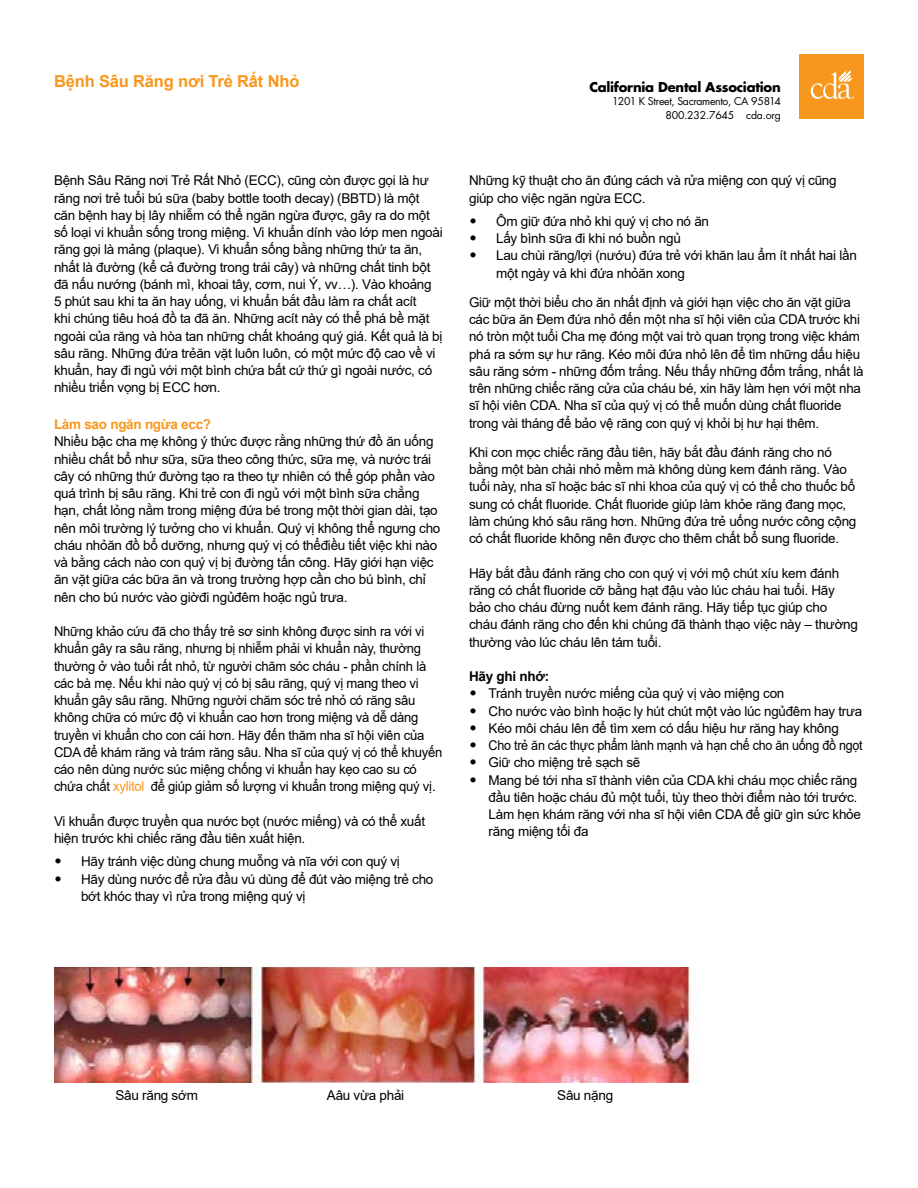
<style>
.page{position:relative;width:918px;height:1188px;background:#fff}
.page>*{position:absolute;margin:0;border:0;box-sizing:border-box;transform-origin:0 0}
.t1{font:700 16.5px "Arial";letter-spacing:-.01em;color:#f8971d}
.t2{font:13.5px/17.2px "Arial";letter-spacing:-.02em;color:#000}
.t3{font:13.5px "Arial";letter-spacing:-.02em;color:#000;scale:.93 1}
.t4{font:700 13.5px "Arial";letter-spacing:-.02em;color:#f8971d}
.t5{font:700 13.5px "Arial";letter-spacing:-.02em;color:#000}
.t6{font:700 13.2px "Futura Std";letter-spacing:-.02em;color:#000}
.t7{font:10.5px/13.5px "Futura Std";letter-spacing:-.03em;color:#000;text-align:right}
.t8{font:3.3px "Arial";color:#fff}
.s1{color:#f8971d}
.s2{font-family:"Futura Std"}
</style>
<div class="page">
<div style="left:799px;top:54px;width:65px;height:65px;background:#f8971d"></div>
<svg style="left:811px;top:70px;width:42px;height:29px"></svg>
<img style="left:54px;top:968px;width:637px;height:114px">
<p class="t1" style="left:54px;top:70px;width:247px">Bệnh Sâu Răng nơi Trẻ Rất Nhỏ</p>
<p class="t2" style="left:54px;top:172px;width:390px">Bệnh Sâu Răng nơi Trẻ Rất Nhỏ (ECC), cũng còn được gọi là hư răng nơi trẻ tuổi bú sữa (baby bottle tooth decay) (BBTD) là một căn bệnh hay bị lây nhiễm có thể ngăn ngừa được, gây ra do một số loại vi khuẩn sống trong miệng. Vi khuẩn dính vào lớp men ngoài răng gọi là mảng (plaque). Vi khuẩn sống bằng những thứ ta ăn, nhất là đường (kể cả đường trong trái cây) và những chất tinh bột đã nấu nướng (bánh mì, khoai tây, cơm, nui Ý, vv…). Vào khoảng<br>5 phút sau khi ta ăn hay uống, vi khuẩn bắt đầu làm ra chất acít<br>khi chúng tiêu hoá đồ ta đã ăn. Những acít này có thể phá bề mặt ngoài của răng và hòa tan những chất khoáng quý giá. Kết quả là bị sâu răng. Những đứa trẻăn vặt luôn luôn, có một mức độ cao về vi khuẩn, hay đi ngủ với một bình chứa bất cứ thứ gì ngoài nước, có nhiều triển vọng bị ECC hơn.</p>
<p class="t4" style="left:54px;top:415px;width:159px">Làm sao ngăn ngừa ecc?</p>
<p class="t2" style="left:54px;top:433px;width:388px">Nhiều bậc cha mẹ không ý thức được rằng những thứ đồ ăn uống nhiều chất bổ như sữa, sữa theo công thức, sữa mẹ, và nước trái cây có những thứ đường tạo ra theo tự nhiên có thể góp phần vào quá trình bị sâu răng. Khi trẻ con đi ngủ với một bình sữa chẳng hạn, chất lỏng nằm trong miệng đứa bé trong một thời gian dài, tạo nên môi trường lý tưởng cho vi khuẩn. Quý vị không thể ngưng cho cháu nhỏăn đồ bổ dưỡng, nhưng quý vị có thểđiều tiết việc khi nào và bằng cách nào con quý vị bị đường tấn công. Hãy giới hạn việc ăn vặt giữa các bữa ăn và trong trường hợp cần cho bú bình, chỉ nên cho bú nước vào giờđi ngủđêm hoặc ngủ trưa.</p>
<p class="t2" style="left:54px;top:623px;width:390px">Những khảo cứu đã cho thấy trẻ sơ sinh không được sinh ra với vi khuẩn gây ra sâu răng, nhưng bị nhiễm phải vi khuẩn này, thường thường ở vào tuổi rất nhỏ, từ người chăm sóc cháu - phần chính là các bà mẹ. Nếu khi nào quý vị có bị sâu răng, quý vị mang theo vi khuẩn gây sâu răng. Những người chăm sóc trẻ nhỏ có răng sâu không chữa có mức độ vi khuẩn cao hơn trong miệng và dễ dàng truyền vi khuẩn cho con cái hơn. Hãy đến thăm nha sĩ hội viên của CDA để khám răng và trám răng sâu. Nha sĩ của quý vị có thể khuyến cáo nên dùng nước súc miệng chống vi khuẩn hay kẹo cao su có chứa chất <span class="s1">xylitol</span> để giúp giảm số lượng vi khuẩn trong miệng quý vị.</p>
<p class="t2" style="left:54px;top:812px;width:373px">Vi khuẩn được truyền qua nước bọt (nước miếng) và có thể xuất hiện trước khi chiếc răng đầu tiên xuất hiện.</p>
<p class="t2" style="left:54px;top:853px;width:347px"><span class="s2">•</span> Hãy tránh việc dùng chung muỗng và nĩa với con quý vị</p>
<p class="t2" style="left:81px;top:870px;width:354px;text-indent:-27px"><span class="s2">•</span> Hãy dùng nước để rửa đầu vú dùng để đút vào miệng trẻ cho bớt khóc thay vì rửa trong miệng quý vị</p>
<p class="t6" style="left:589px;top:80px;width:193px">California Dental Association</p>
<p class="t7" style="left:612px;top:96px;width:170px">1201 K Street, Sacramento, CA 95814<br>800.232.7645 cda.org</p>
<p class="t8" style="left:852px;top:96px;width:4px">®</p>
<p class="t2" style="left:469px;top:172px;width:369px">Những kỹ thuật cho ăn đúng cách và rửa miệng con quý vị cũng giúp cho việc ngăn ngừa ECC.</p>
<p class="t2" style="left:469px;top:212px;width:241px"><span class="s2">•</span> Ôm giữ đứa nhỏ khi quý vị cho nó ăn</p>
<p class="t2" style="left:469px;top:230px;width:213px"><span class="s2">•</span> Lấy bình sữa đi khi nó buồn ngủ</p>
<p class="t2" style="left:496px;top:247px;width:362px;text-indent:-27px"><span class="s2">•</span> Lau chùi răng/lợi (nướu) đứa trẻ với khăn lau ẩm ít nhất hai lần một ngày và khi đứa nhỏăn xong</p>
<p class="t2" style="left:469px;top:293px;width:396px">Giữ một thời biểu cho ăn nhất định và giới hạn việc cho ăn vặt giữa các bữa ăn Đem đứa nhỏ đến một nha sĩ hội viên của CDA trước khi nó tròn một tuổi Cha mẹ đóng một vai trò quan trọng trong việc khám phá ra sớm sự hư răng. Kéo môi đứa nhỏ lên để tìm những dấu hiệu sâu răng sớm - những đốm trắng. Nếu thấy những đốm trắng, nhất là trên những chiếc răng cửa của cháu bé, xin hãy làm hẹn với một nha sĩ hội viên CDA. Nha sĩ của quý vị có thể muốn dùng chất fluoride trong vài tháng để bảo vệ răng con quý vị khỏi bị hư hại thêm.</p>
<p class="t2" style="left:469px;top:443px;width:389px">Khi con mọc chiếc răng đầu tiên, hãy bắt đầu đánh răng cho nó bằng một bàn chải nhỏ mềm mà không dùng kem đánh răng. Vào tuổi này, nha sĩ hoặc bác sĩ nhi khoa của quý vị có thể cho thuốc bổ sung có chất fluoride. Chất fluoride giúp làm khỏe răng đang mọc, làm chúng khó sâu răng hơn. Những đứa trẻ uống nước công cộng có chất fluoride không nên được cho thêm chất bổ sung fluoride.</p>
<p class="t2" style="left:469px;top:564px;width:390px">Hãy bắt đầu đánh răng cho con quý vị với mộ chút xíu kem đánh răng có chất fluoride cỡ bằng hạt đậu vào lúc cháu hai tuổi. Hãy bảo cho cháu đừng nuốt kem đánh răng. Hãy tiếp tục giúp cho cháu đánh răng cho đến khi chúng đã thành thạo việc này – thường thường vào lúc cháu lên tám tuổi.</p>
<p class="t5" style="left:469px;top:667px;width:82px">Hãy ghi nhớ:</p>
<p class="t2" style="left:469px;top:685px;width:317px"><span class="s2">•</span> Tránh truyền nước miếng của quý vị vào miệng con</p>
<p class="t2" style="left:469px;top:702px;width:395px"><span class="s2">•</span> Cho nước vào bình hoặc ly hút chút một vào lúc ngủđêm hay trưa</p>
<p class="t2" style="left:469px;top:719px;width:371px"><span class="s2">•</span> Kéo môi cháu lên để tìm xem có dấu hiệu hư răng hay không</p>
<p class="t3" style="left:469px;top:736px;width:425px"><span class="s2">•</span> Cho trẻ ăn các thực phẩm lành mạnh và hạn chế cho ăn uống đồ ngọt</p>
<p class="t2" style="left:469px;top:754px;width:173px"><span class="s2">•</span> Giữ cho miệng trẻ sạch sẽ</p>
<p class="t2" style="left:489px;top:771px;width:374px;text-indent:-19px"><span class="s2">•</span> Mang bé tới nha sĩ thành viên của CDA khi cháu mọc chiếc răng đầu tiên hoặc cháu đủ một tuổi, tùy theo thời điểm nào tới trước.<br>Làm hẹn khám răng với nha sĩ hội viên CDA để giữ gìn sức khỏe răng miệng tối đa</p>
<p class="t2" style="left:116px;top:1086px;width:84px">Sâu răng sớm</p>
<p class="t2" style="left:327px;top:1086px;width:79px">Aâu vừa phải</p>
<p class="t2" style="left:557px;top:1086px;width:57px">Sâu nặng</p>
</div>
